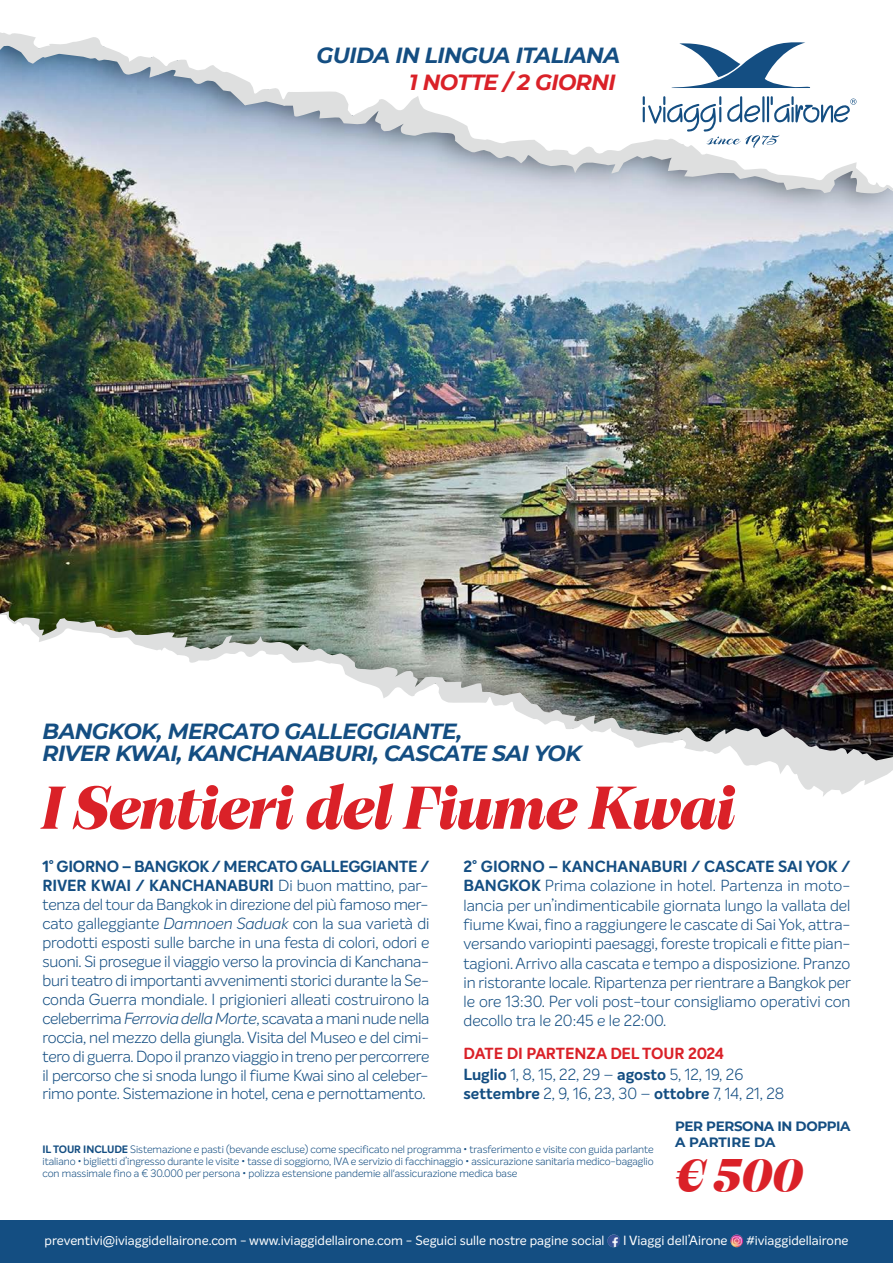
<style>
.page{position:relative;width:893px;height:1263px;background:#fff}
.page>*{position:absolute;margin:0;border:0;box-sizing:border-box;transform-origin:0 0}
.t1{font:61.95px "Cotford Display Bold Italic";letter-spacing:-.005em;color:#da2128}
.t2{font:48px "Cotford Display Bold Italic";color:#da2128}
.t3{font:italic 700 21.9px/21.8px "Montserrat";letter-spacing:-.025em;color:#144e82}
.t4{font:italic 700 21.9px "Montserrat";letter-spacing:-.025em;color:#da2128}
.t5{font:300 15.75px/18.9px "Intelo";letter-spacing:-.01em;color:#144e82;text-align:justify}
.t6{font:700 15.75px/21.5px "Intelo";letter-spacing:-.01em;color:#da2128}
.t7{font:700 13.5px/16.2px "Montserrat";letter-spacing:-.025em;color:#144e82}
.t8{font:13.05px "Intelo";color:#fff}
.t9{font:300 10.5px/12px "Intelo";color:#144e82;text-align:justify}
.s1{font-weight:700}
.s2{font-style:italic}
.s3{color:#144e82}
.s4{font-weight:300;color:#144e82}
</style>
<div class="page">
<img style="left:0;top:201px;width:893px;height:49px">
<svg style="left:0;top:32px;width:893px;height:169px"></svg>
<svg style="left:670px;top:42px;width:142px;height:46px"></svg>
<svg style="left:643px;top:96px;width:213px;height:52px"></svg>
<img style="left:0;top:250px;width:893px;height:361px">
<img style="left:0;top:611px;width:893px;height:185px">
<div style="left:0;top:1220px;width:893px;height:43px;background:#144e82"></div>
<svg style="left:607px;top:1234px;width:13px;height:13px"></svg>
<svg style="left:730px;top:1234px;width:13px;height:13px"></svg>
<h3 class="t3" style="left:317px;top:44px;width:305px">GUIDA IN LINGUA ITALIANA</h3>
<h3 class="t4" style="left:409px;top:69px;width:208px">1 NOTTE / 2 GIORNI</h3>
<h3 class="t3" style="left:42px;top:720px;width:541px">BANGKOK, MERCATO GALLEGGIANTE,<br>RIVER KWAI, KANCHANABURI, CASCATE SAI YOK</h3>
<h1 class="t1" style="left:42px;top:782px;width:694px">I Sentieri del Fiume Kwai</h1>
<p class="t5" style="left:43px;top:858px;width:388px"><span class="s1">1° GIORNO – BANGKOK / MERCATO GALLEGGIANTE / RIVER KWAI / KANCHANABURI</span> Di buon mattino, par&shy;tenza del tour da Bangkok in direzione del più famoso mer&shy;cato galleggiante <span class="s2">Damnoen Saduak</span> con la sua varietà di prodotti esposti sulle barche in una festa di colori, odori e suoni. Si prosegue il viaggio verso la provincia di Kanchana&shy;buri teatro di importanti avvenimenti storici durante la Se&shy;conda Guerra mondiale. I prigionieri alleati costruirono la celeberrima <span class="s2">Ferrovia della Morte</span>, scavata a mani nude nella roccia, nel mezzo della giungla. Visita del Museo e del cimi&shy;tero di guerra. Dopo il pranzo viaggio in treno per percorrere il percorso che si snoda lungo il fiume Kwai sino al celeber&shy;rimo ponte. Sistemazione in hotel, cena e pernottamento.</p>
<p class="t5" style="left:463px;top:858px;width:389px;line-height:19.4px"><span class="s1">2° GIORNO – KANCHANABURI / CASCATE SAI YOK / BANGKOK</span> Prima colazione in hotel. Partenza in moto&shy;lancia per un’indimenticabile giornata lungo la vallata del fiume Kwai, fino a raggiungere le cascate di Sai Yok, attra&shy;versando variopinti paesaggi, foreste tropicali e fitte pian&shy;tagioni. Arrivo alla cascata e tempo a disposizione. Pranzo in ristorante locale. Ripartenza per rientrare a Bangkok per le ore 13:30. Per voli post-tour consigliamo operativi con decollo tra le 20:45 e le 22:00.</p>
<p class="t6" style="left:463px;top:1043px;width:281px">DATE DI PARTENZA DEL TOUR 2024<br><span class="s3">Luglio</span> <span class="s4">1, 8, 15, 22, 29 –</span> <span class="s3">agosto</span> <span class="s4">5, 12, 19, 26</span></p>
<p class="t5" style="left:463px;top:1085px;width:322px"><span class="s1">settembre</span> 2, 9, 16, 23, 30 – <span class="s1">ottobre</span> 7, 14, 21, 28</p>
<p class="t9" style="left:43px;top:1144px;width:613px"><span class="s1">IL TOUR INCLUDE</span> Sistemazione e pasti (bevande escluse) come specificato nel programma • trasferimento e visite con guida parlante italiano • biglietti d’ingresso durante le visite • tasse di soggiorno, IVA e servizio di facchinaggio • assicurazione sanitaria medico-bagaglio con massimale fino a € 30.000 per persona • polizza estensione pandemie all'assicurazione medica base</p>
<p class="t7" style="left:675px;top:1118px;width:177px">PER PERSONA IN DOPPIA<br>A PARTIRE DA</p>
<h2 class="t2" style="left:675px;top:1155px;width:129px">€ 500</h2>
<p class="t8" style="left:45px;top:1234px;width:562px">preventivi@iviaggidellairone.com - www.iviaggidellairone.com - Seguici sulle nostre pagine social</p>
<p class="t8" style="left:623px;top:1234px;width:106px">I Viaggi dell’Airone</p>
<p class="t8" style="left:746px;top:1234px;width:104px">#iviaggidellairone</p>
</div>
